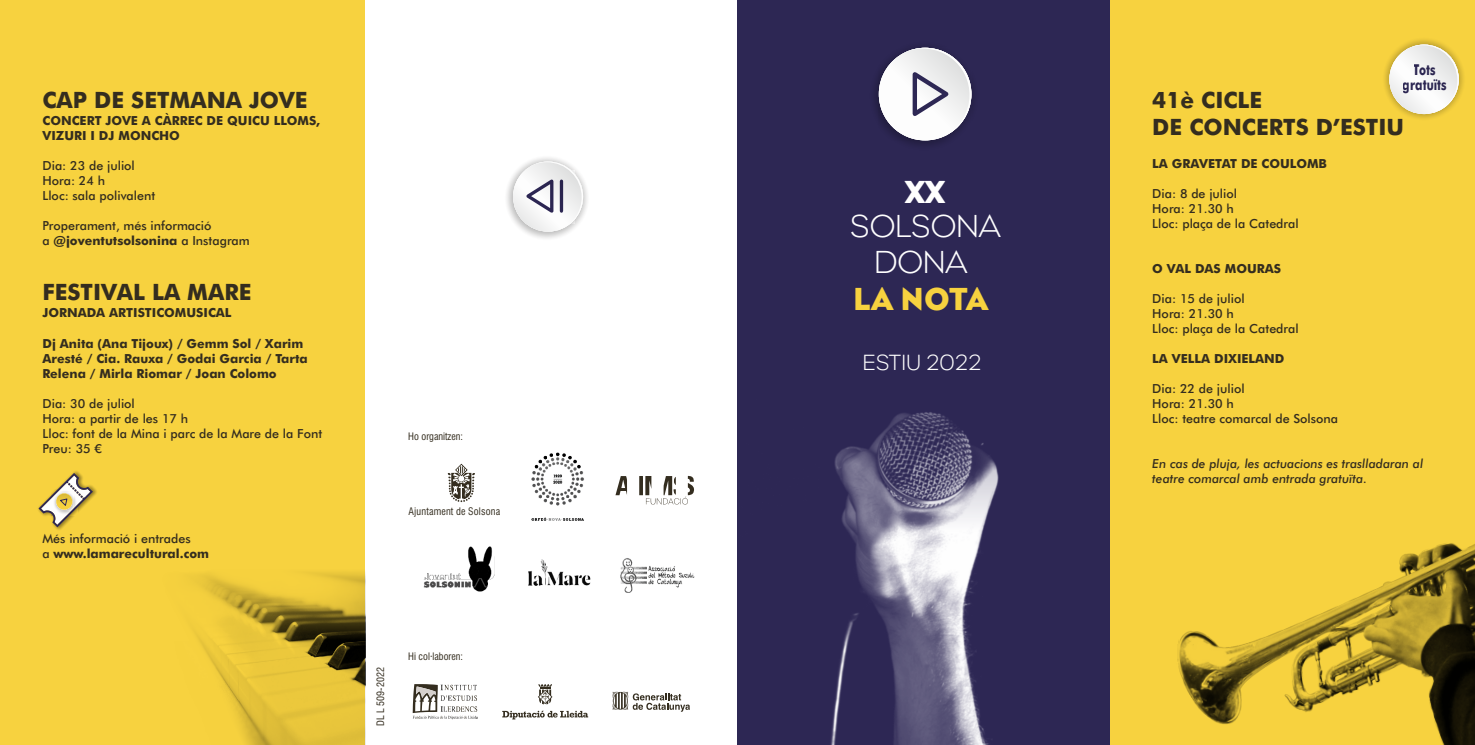
<style>
.page{position:relative;width:1475px;height:745px;background:#fff}
.page>*{position:absolute;margin:0;border:0;box-sizing:border-box;transform-origin:0 0}
.t1{font:300 32.5px "Eagle";color:#fefefe}
.t2{font:32.5px "Eagle";letter-spacing:-.01em;color:#f7d23f}
.t3{font:32.5px "Eagle";color:#fefefe}
.t4{font:700 22.5px/27px "Futura BT";color:#342d1f}
.t5{font:300 22.5px "Eagle";color:#fefefe}
.t6{font:700 15px/15.1px "Futura BT";color:#2d2754;text-align:center;scale:.75 1}
.t7{font:500 12.5px/15px "Futura BT";color:#342d1f}
.t8{font:700 12.5px/15px "Futura BT";color:#342d1f}
.t9{font:italic 500 12.5px/15px "Futura BT";color:#342d1f}
.t10{font:condensed 10.12px "Swiss 721 BT";letter-spacing:.015em;color:#342d1f}
.t11{font:condensed 10px "Swiss 721 BT";color:#342d1f}
.s1{font-weight:700}
</style>
<div class="page">
<div style="left:0;top:0;width:365px;height:744px;background:#f7d23f"></div>
<div style="left:1109px;top:0;width:365px;height:744px;background:#f7d23f"></div>
<div style="left:737px;top:0;width:372px;height:744px;background:#2d2754"></div>
<svg style="left:612px;top:691px;width:78px;height:20px"></svg>
<svg style="left:412px;top:684px;width:66px;height:35px"></svg>
<svg style="left:502px;top:710px;width:86px;height:9px"></svg>
<svg style="left:538px;top:684px;width:14px;height:19px"></svg>
<div style="left:501px;top:153px;width:90px;height:91px;background:#2b2a29;opacity:.34"></div>
<svg style="left:513px;top:161px;width:70px;height:70px"></svg>
<svg style="left:447px;top:463px;width:28px;height:38px"></svg>
<svg style="left:615px;top:475px;width:79px;height:30px"></svg>
<img style="left:531px;top:452px;width:53px;height:69px">
<img style="left:831px;top:412px;width:168px;height:332px">
<svg style="left:878px;top:48px;width:93px;height:92px"></svg>
<img style="left:423px;top:546px;width:72px;height:46px">
<img style="left:528px;top:559px;width:62px;height:26px">
<svg style="left:38px;top:472px;width:55px;height:55px"></svg>
<img style="left:195px;top:572px;width:170px;height:172px">
<img style="left:620px;top:558px;width:75px;height:34px">
<div style="left:1377px;top:35px;width:90px;height:90px;background:#2b2a29;opacity:.34"></div>
<svg style="left:1388px;top:45px;width:70px;height:69px;background:#efe8cc"></svg>
<img style="left:1177px;top:543px;width:297px;height:201px">
<h2 class="t4" style="left:42px;top:89px;width:266px">CAP DE SETMANA JOVE</h2>
<p class="t8" style="left:42px;top:115px;width:279px">CONCERT JOVE A CÀRREC DE QUICU LLOMS,<br>VIZURI I DJ MONCHO</p>
<p class="t7" style="left:42px;top:159px;width:114px">Dia: 23 de juliol<br>Hora: 24 h<br>Lloc: sala polivalent</p>
<p class="t7" style="left:42px;top:219px;width:209px">Properament, més informació<br>a <span class="s1">@joventutsolsonina</span> a Instagram</p>
<h2 class="t4" style="left:42px;top:280px;width:210px">FESTIVAL LA MARE</h2>
<p class="t8" style="left:42px;top:306px;width:190px">JORNADA ARTISTICOMUSICAL</p>
<p class="t8" style="left:42px;top:336px;width:267px">Dj Anita (Ana Tijoux) / Gemm Sol / Xarim<br>Aresté / Cia. Rauxa / Godai Garcia / Tarta<br>Relena / Mirla Riomar / Joan Colomo</p>
<p class="t7" style="left:42px;top:396px;width:281px">Dia: 30 de juliol<br>Hora: a partir de les 17 h<br>Lloc: font de la Mina i parc de la Mare de la Font<br>Preu: 35</p>
<p class="t7" style="left:42px;top:531px;width:168px">Més informació i entrades<br>a <span class="s1">www.lamarecultural.com</span></p>
<p class="t11" style="left:408px;top:432px;width:56px">Ho organitzen:</p>
<p class="t10" style="left:408px;top:507px;width:93px">Ajuntament de Solsona</p>
<p class="t11" style="left:376px;top:725px;width:60px;rotate:-90deg">DL L 509-2022</p>
<p class="t11" style="left:408px;top:651px;width:56px">Hi col·laboren:</p>
<h1 class="t3" style="left:905px;top:180px;width:42px">XX</h1>
<h1 class="t1" style="left:849px;top:214px;width:152px">SOLSONA</h1>
<h1 class="t1" style="left:874px;top:251px;width:94px">DONA</h1>
<h1 class="t2" style="left:852px;top:287px;width:137px">LA NOTA</h1>
<h2 class="t5" style="left:862px;top:354px;width:120px">ESTIU 2022</h2>
<p class="t6" style="left:1402px;top:63px;width:60px">Tots gratuïts</p>
<h2 class="t4" style="left:1152px;top:89px;width:253px">41è CICLE<br>DE CONCERTS D’ESTIU</h2>
<p class="t8" style="left:1152px;top:157px;width:176px">LA GRAVETAT DE COULOMB</p>
<p class="t7" style="left:1152px;top:187px;width:148px">Dia: 8 de juliol<br>Hora: 21.30 h<br>Lloc: plaça de la Catedral</p>
<p class="t8" style="left:1152px;top:262px;width:130px">O VAL DAS MOURAS</p>
<p class="t7" style="left:1152px;top:292px;width:148px">Dia: 15 de juliol<br>Hora: 21.30 h<br>Lloc: plaça de la Catedral</p>
<p class="t8" style="left:1152px;top:352px;width:134px">LA VELLA DIXIELAND</p>
<p class="t7" style="left:1152px;top:382px;width:187px">Dia: 22 de juliol<br>Hora: 21.30 h<br>Lloc: teatre comarcal de Solsona</p>
<p class="t9" style="left:1152px;top:456px;width:272px">En cas de pluja, les actuacions es traslladaran al teatre comarcal amb entrada gratuïta.</p>
</div>
